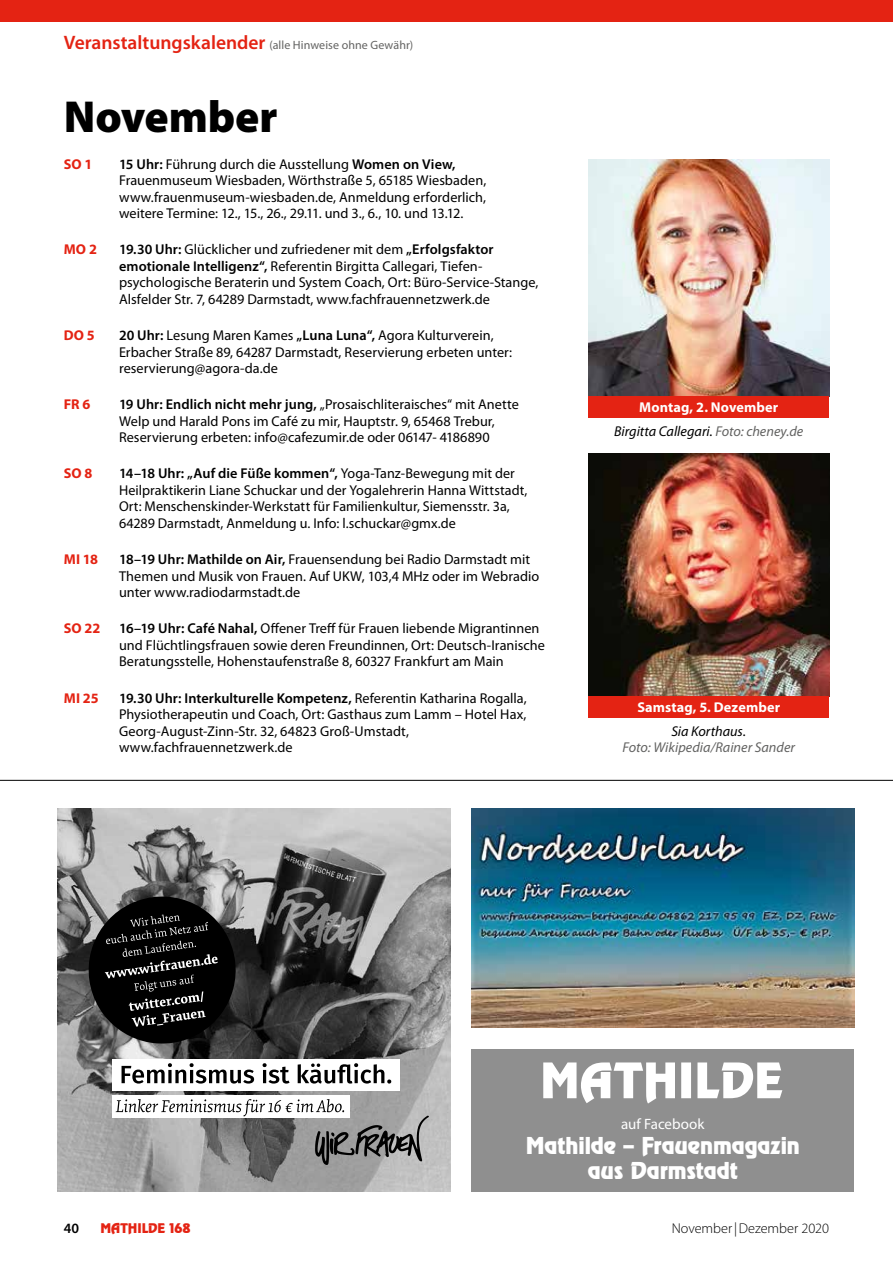
<style>
.page{position:relative;width:893px;height:1263px;background:#fff}
.page>*{position:absolute;margin:0;border:0;box-sizing:border-box;transform-origin:0 0}
.t1{font:900 45px "Myriad Pro";letter-spacing:-.005em;color:#000}
.t2{font:21px/25.2px "Revue";letter-spacing:-.005em;color:#fff;text-align:center}
.t3{font:15px "Myriad Pro";color:#fff}
.t4{font:14.25px/16.5px "Myriad Pro";letter-spacing:.005em;color:#000}
.t5{font:italic 14.25px/23.2px "Myriad Pro";color:#000;text-align:center}
.t6{font:700 14.25px "Myriad Pro";letter-spacing:.005em;color:#e42313}
.t7{font:italic 14.25px "Myriad Pro";color:#636362}
.t8{font:300 14.25px "Myriad Pro";color:#000}
.t9{font:700 14.25px "Myriad Pro";letter-spacing:.01em;color:#fff}
.t10{font:600 14.25px "Myriad Pro";color:#000}
.t11{font:12px "Myriad Pro";letter-spacing:.005em;color:#636362}
.t12{font:12px "Revue";color:#e42313}
.s1{font-weight:600;font-size:19.5px;color:#e42313}
.s2{font-weight:600}
.s3{font-weight:700;font-style:normal;color:#fff}
.s4{color:#636362}
</style>
<div class="page">
<div style="left:0;top:0;width:893px;height:21px;background:#e42313"></div>
<img style="left:472px;top:809px;width:382px;height:219px">
<img style="left:57px;top:809px;width:393px;height:383px">
<svg style="left:420px;top:1116px;width:8px;height:7px"></svg>
<svg style="left:84px;top:892px;width:157px;height:156px"></svg>
<div style="left:112px;top:1059px;width:287px;height:32px;background:#fff"></div>
<svg style="left:122px;top:1063px;width:269px;height:20px"></svg>
<div style="left:112px;top:1095px;width:238px;height:22px;background:#fff"></div>
<svg style="left:116px;top:1099px;width:228px;height:17px"></svg>
<hr style="left:0;top:780px;width:893px;height:1px;background:#000">
<img style="left:588px;top:159px;width:241px;height:237px">
<div style="left:588px;top:396px;width:241px;height:22px;background:#e42313"></div>
<img style="left:588px;top:454px;width:241px;height:242px">
<div style="left:588px;top:696px;width:241px;height:22px;background:#e42313"></div>
<div style="left:472px;top:1049px;width:382px;height:143px;background:#8f8f8f"></div>
<svg style="left:543px;top:1062px;width:239px;height:41px"></svg>
<p class="t11" style="left:64px;top:37px;width:351px"><span class="s1">Veranstaltungskalender</span> (alle Hinweise ohne Gewähr)</p>
<h1 class="t1" style="left:64px;top:87px;width:215px">November</h1>
<p class="t6" style="left:64px;top:154px;width:30px">SO 1</p>
<p class="t4" style="left:119px;top:155px;width:369px"><span class="s2">15 Uhr:</span> Führung durch die Ausstellung <span class="s2">Women on View, </span>Frauenmuseum Wiesbaden, Wörthstraße 5, 65185 Wiesbaden, www.frauenmuseum-wiesbaden.de, Anmeldung erforderlich, weitere Termine: 12., 15., 26., 29.11. und 3., 6., 10. und 13.12.</p>
<p class="t6" style="left:64px;top:240px;width:35px">MO 2</p>
<p class="t4" style="left:119px;top:241px;width:421px"><span class="s2">19.30 Uhr:</span> Glücklicher und zufriedener mit dem <span class="s2">„Erfolgsfaktor emotionale Intelligenz“,</span> Referentin Birgitta Callegari, Tiefen&shy;psychologische Beraterin und System Coach, Ort: Büro-Service-Stange, Alsfelder Str. 7, 64289 Darmstadt, www.fachfrauennetzwerk.de</p>
<p class="t6" style="left:64px;top:326px;width:33px">DO 5</p>
<p class="t4" style="left:119px;top:327px;width:394px"><span class="s2">20 Uhr:</span> Lesung Maren Kames <span class="s2">„Luna Luna“,</span> Agora Kulturverein,<br>Erbacher Straße 89, 64287 Darmstadt, Reservierung erbeten unter: reservierung@agora-da.de</p>
<p class="t6" style="left:64px;top:395px;width:28px">FR 6</p>
<p class="t4" style="left:119px;top:396px;width:401px"><span class="s2">19 Uhr: Endlich nicht mehr jung,</span> „Prosaischliteraisches“ mit Anette<br>Welp und Harald Pons im Café zu mir, Hauptstr. 9, 65468 Trebur,<br>Reservierung erbeten: info@cafezumir.de oder 06147- 4186890</p>
<p class="t6" style="left:64px;top:464px;width:30px">SO 8</p>
<p class="t4" style="left:119px;top:465px;width:410px"><span class="s2">14–18 Uhr: „Auf die Füße kommen“,</span> Yoga-Tanz-Bewegung mit der Heilpraktikerin Liane Schuckar und der Yogalehrerin Hanna Wittstadt, Ort: Menschenskinder-Werkstatt für Familienkultur, Siemensstr. 3a, 64289 Darmstadt, Anmeldung u. Info: l.schuckar@gmx.de</p>
<p class="t6" style="left:64px;top:550px;width:36px">MI 18</p>
<p class="t4" style="left:119px;top:551px;width:422px"><span class="s2">18–19 Uhr: Mathilde on Air,</span> Frauensendung bei Radio Darmstadt mit<br>Themen und Musik von Frauen. Auf UKW, 103,4 MHz oder im Webradio unter www.radiodarmstadt.de</p>
<p class="t6" style="left:64px;top:619px;width:38px">SO 22</p>
<p class="t4" style="left:119px;top:620px;width:427px"><span class="s2">16–19 Uhr: Café Nahal,</span> Offener Treff für Frauen liebende Migrantinnen und Flüchtlingsfrauen sowie deren Freundinnen, Ort: Deutsch-Iranische<br>Beratungsstelle, Hohenstaufenstraße 8, 60327 Frankfurt am Main</p>
<p class="t6" style="left:64px;top:688px;width:36px">MI 25</p>
<p class="t4" style="left:119px;top:689px;width:409px"><span class="s2">19.30 Uhr: Interkulturelle Kompetenz,</span> Referentin Katharina Rogalla, Physiotherapeutin und Coach, Ort: Gasthaus zum Lamm – Hotel Hax, Georg-August-Zinn-Str. 32, 64823 Groß-Umstadt, www.fachfrauennetzwerk.de</p>
<p class="t5" style="left:614px;top:396px;width:191px"><span class="s3">Montag, 2. November<br></span>Birgitta Callegari. <span class="s4">Foto: cheney.de</span></p>
<p class="t9" style="left:637px;top:698px;width:144px">Samstag, 5. Dezember</p>
<p class="t5" style="left:671px;top:719px;width:76px">Sia Korthaus.</p>
<p class="t7" style="left:622px;top:738px;width:174px">Foto: Wikipedia/Rainer Sander</p>
<p class="t3" style="left:621px;top:1114px;width:85px">auf Facebook</p>
<h2 class="t2" style="left:526px;top:1132px;width:276px">Mathilde – Frauenmagazin aus Darmstadt</h2>
<p class="t10" style="left:64px;top:1219px;width:17px">40</p>
<p class="t12" style="left:100px;top:1220px;width:92px">MATHILDE 168</p>
<p class="t8" style="left:672px;top:1220px;width:159px">November|Dezember 2020</p>
</div>
